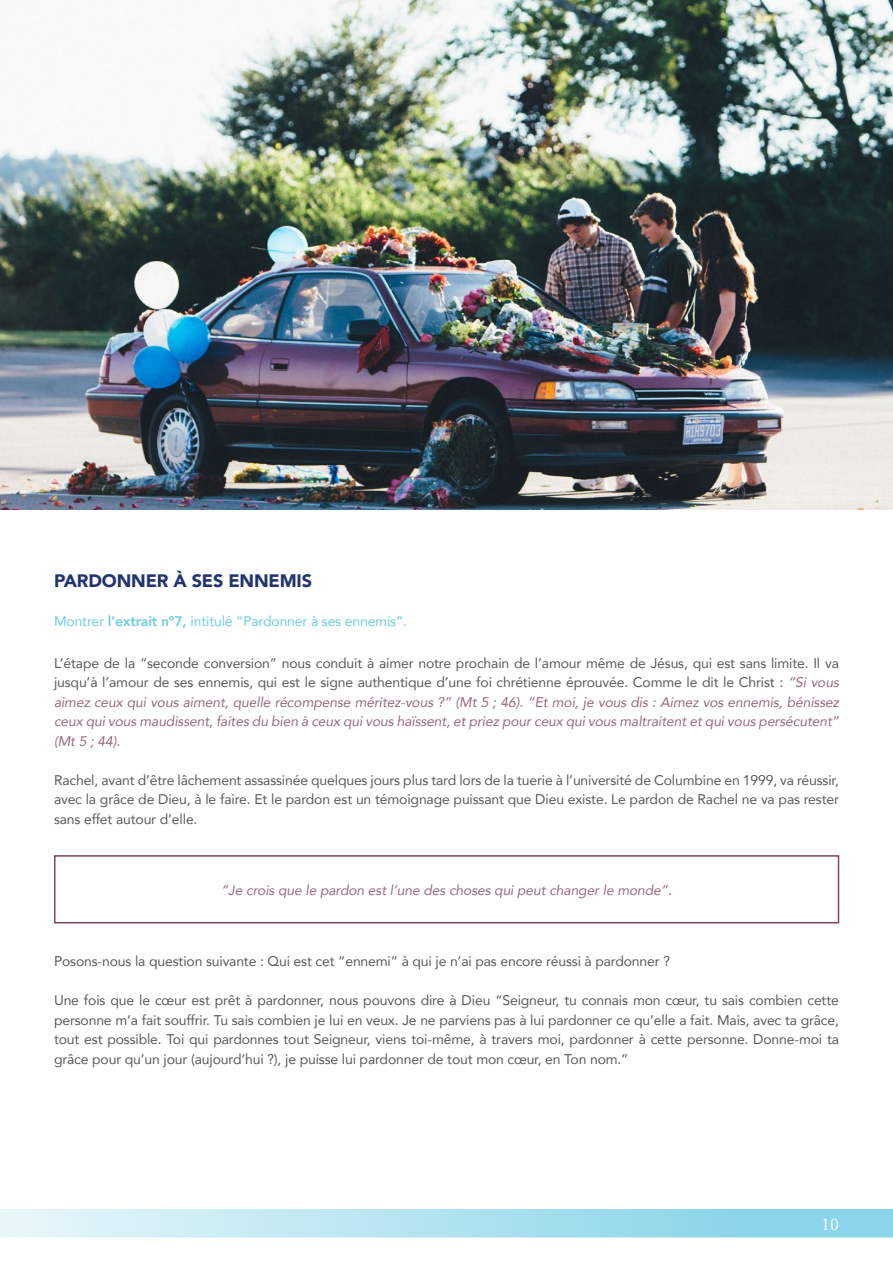
<style>
.page{position:relative;width:893px;height:1263px;background:#fff}
.page>*{position:absolute;margin:0;border:0;box-sizing:border-box;transform-origin:0 0}
.t1{font:900 18px "Avenir";letter-spacing:-.01em;color:#203570}
.t2{font:18px "Adobe Garamond Pro";color:#fff}
.t3{font:13.95px/19.5px "Avenir";letter-spacing:-.01em;color:#58595b;text-align:justify}
.t4{font:italic 13.95px/19.5px "Avenir";letter-spacing:-.01em;color:#966980;text-align:justify}
.t5{font:13.95px "Avenir";letter-spacing:-.01em;color:#6ccde5}
.s1{font-weight:800}
.s2{font-style:normal;color:#58595b}
</style>
<div class="page">
<svg style="left:0;top:1209px;width:893px;height:28px;background:#b1e2f0"></svg>
<img style="left:0;top:0;width:893px;height:509px">
<div style="left:54px;top:855px;width:785px;height:68px;border:2px solid #7c4460"></div>
<p class="t1" style="left:54px;top:565px;width:260px">PARDONNER À SES ENNEMIS</p>
<p class="t5" style="left:54px;top:610px;width:355px">Montrer <span class="s1">l’extrait n°7,</span> intitulé “Pardonner à ses ennemis”.</p>
<p class="t4" style="left:54px;top:653px;width:786px"><span class="s2">L’étape de la “seconde conversion” nous conduit à aimer notre prochain de l’amour même de Jésus, qui est sans limite. Il va jusqu’à l’amour de ses ennemis, qui est le signe authentique d’une foi chrétienne éprouvée. Comme le dit le Christ :</span> “Si vous aimez ceux qui vous aiment, quelle récompense méritez-vous ?” (Mt 5 ; 46). “Et moi, je vous dis : Aimez vos ennemis, bénissez ceux qui vous maudissent, faites du bien à ceux qui vous haïssent, et priez pour ceux qui vous maltraitent et qui vous persécutent” (Mt 5 ; 44).</p>
<p class="t3" style="left:54px;top:770px;width:786px">Rachel, avant d’être lâchement assassinée quelques jours plus tard lors de la tuerie à l’université de Columbine en 1999, va réussir, avec la grâce de Dieu, à le faire. Et le pardon est un témoignage puissant que Dieu existe. Le pardon de Rachel ne va pas rester sans effet autour d’elle.</p>
<p class="t4" style="left:221px;top:880px;width:452px">“Je crois que le pardon est l’une des choses qui peut changer le monde”.</p>
<p class="t3" style="left:54px;top:951px;width:618px">Posons-nous la question suivante : Qui est cet “ennemi” à qui je n’ai pas encore réussi à pardonner ?</p>
<p class="t3" style="left:54px;top:990px;width:786px">Une fois que le cœur est prêt à pardonner, nous pouvons dire à Dieu “Seigneur, tu connais mon cœur, tu sais combien cette personne m’a fait souffrir. Tu sais combien je lui en veux. Je ne parviens pas à lui pardonner ce qu’elle a fait. Mais, avec ta grâce, tout est possible. Toi qui pardonnes tout Seigneur, viens toi-même, à travers moi, pardonner à cette personne. Donne-moi ta grâce pour qu’un jour (aujourd’hui ?), je puisse lui pardonner de tout mon cœur, en Ton nom.”</p>
<p class="t2" style="left:821px;top:1213px;width:19px">10</p>
</div>
